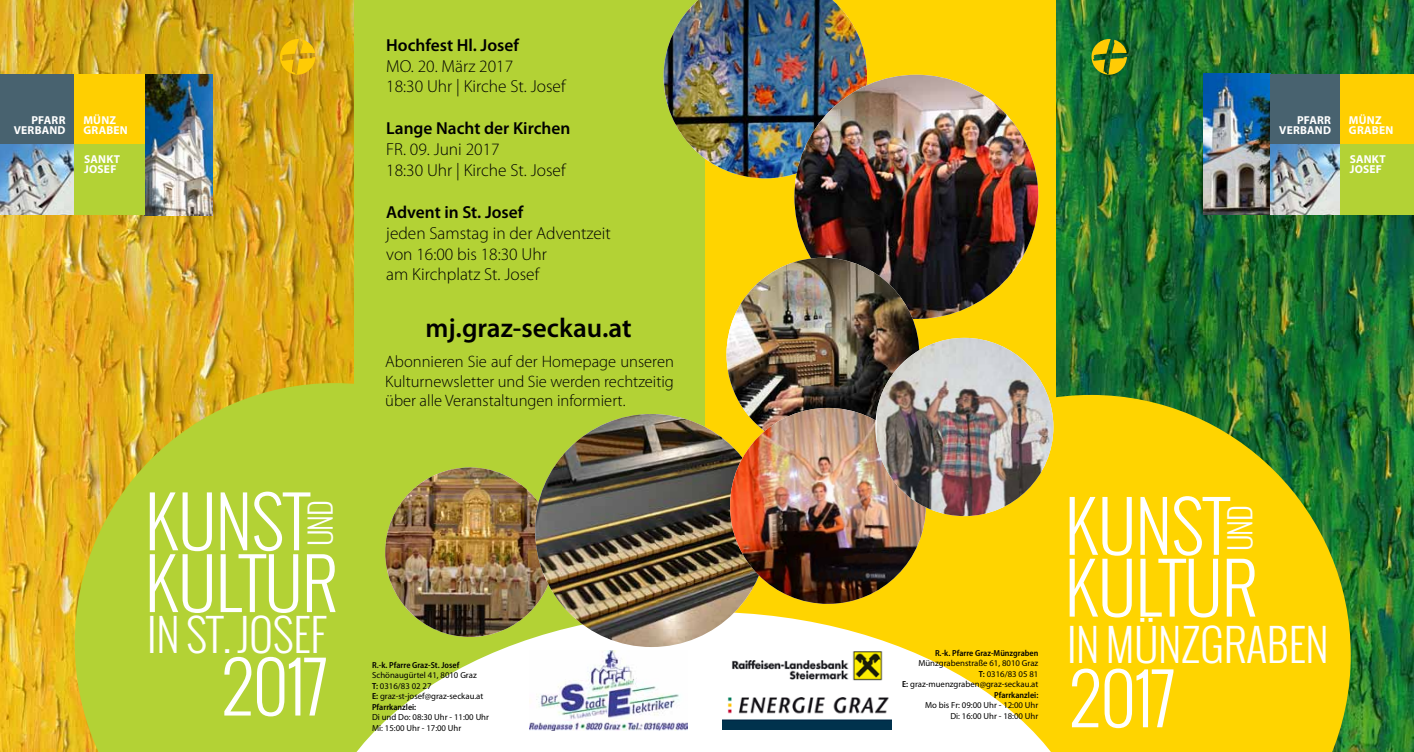
<style>
.page{position:relative;width:1414px;height:752px;background:#fff}
.page>*{position:absolute;margin:0;border:0;box-sizing:border-box;transform-origin:0 0}
.t1{font:300 68.75px/61.8px "Oswald";letter-spacing:-.01em;color:#fff}
.t2{font:300 44.12px "Oswald";letter-spacing:-.01em;color:#fff}
.t3{font:300 29.88px "Oswald";color:#fff}
.t4{font:600 27.12px "Myriad Pro";color:#000}
.t5{font:300 17.38px/20.9px "Myriad Pro";color:#000}
.t6{font:600 17.38px "Myriad Pro";color:#000}
.t7{font:300 16.5px/19.9px "Myriad Pro";color:#000;text-align:justify}
.t8{font:700 11.5px/10.2px "Myriad Pro";letter-spacing:.02em;color:#fff}
.t9{font:8.75px/10.5px "Myriad Pro";color:#000;text-align:right}
.t10{font:600 semi-condensed 8.75px "Myriad Pro";color:#000}
.s1{font-weight:600;font-stretch:semi-condensed}
</style>
<div class="page">
<img style="left:0;top:0;width:354px;height:751px">
<img style="left:1056px;top:0;width:358px;height:751px">
<svg style="left:1056px;top:394px;width:295px;height:357px;background:#dcc406"></svg>
<svg style="left:75px;top:383px;width:279px;height:368px;background:#bacc31"></svg>
<div style="left:354px;top:0;width:351px;height:751px;background:#b3d235"></div>
<div style="left:705px;top:0;width:351px;height:751px;background:#ffd400"></div>
<svg style="left:312px;top:611px;width:783px;height:140px;fill:#fff"></svg>
<img style="left:1204px;top:74px;width:66px;height:141px">
<div style="left:1270px;top:74px;width:70px;height:71px;background:#48626f"></div>
<div style="left:1340px;top:74px;width:74px;height:71px;background:#ffcf01"></div>
<img style="left:1270px;top:144px;width:70px;height:71px">
<div style="left:1340px;top:145px;width:74px;height:70px;background:#b3d235"></div>
<img style="left:145px;top:74px;width:67px;height:141px">
<div style="left:0;top:74px;width:75px;height:71px;background:#48626f"></div>
<div style="left:75px;top:74px;width:70px;height:71px;background:#ffcf01"></div>
<img style="left:0;top:145px;width:75px;height:70px">
<div style="left:75px;top:145px;width:70px;height:70px;background:#b3d235"></div>
<img style="left:529px;top:650px;width:158px;height:80px">
<img style="left:726px;top:643px;width:168px;height:42px">
<img style="left:385px;top:467px;width:169px;height:169px;border-radius:85px">
<img style="left:663px;top:0;width:204px;height:178px">
<img style="left:794px;top:75px;width:244px;height:244px;border-radius:121px">
<img style="left:726px;top:257px;width:193px;height:174px">
<img style="left:535px;top:414px;width:233px;height:232px;border-radius:116px">
<img style="left:730px;top:407px;width:196px;height:196px;border-radius:98px">
<img style="left:876px;top:338px;width:177px;height:178px">
<img style="left:723px;top:697px;width:169px;height:32px">
<svg style="left:280px;top:39px;width:35px;height:35px"></svg>
<svg style="left:1091px;top:39px;width:36px;height:35px"></svg>
<h3 class="t8" style="left:14px;top:114px;width:53px;text-align:right">PFARR<br>VERBAND</h3>
<h3 class="t8" style="left:83px;top:114px;width:34px">MÜNZ<br>GRABEN</h3>
<h3 class="t8" style="left:84px;top:154px;width:37px">SAN KT<br>JOSEF</h3>
<h1 class="t1" style="left:145px;top:490px;width:195px">KUNST<br>KULTU R</h1>
<h3 class="t3" style="left:300px;top:546px;width:48px;rotate:-90deg">UND</h3>
<h2 class="t2" style="left:147px;top:604px;width:180px">IN ST. JOSEF</h2>
<h1 class="t1" style="left:222px;top:655px;width:107px">2017</h1>
<h3 class="t6" style="left:386px;top:34px;width:134px">Hochfest Hl. Josef</h3>
<h3 class="t5" style="left:386px;top:55px;width:181px">MO. 20. März 2017<br>18:30 Uhr | Kirche St. Josef</h3>
<h3 class="t6" style="left:386px;top:117px;width:186px">Lange Nacht der Kirchen</h3>
<h3 class="t5" style="left:386px;top:139px;width:181px">FR. 09. Juni 2017<br>18:30 Uhr | Kirche St. Josef</h3>
<h3 class="t6" style="left:386px;top:201px;width:139px">Advent in St. Josef</h3>
<h3 class="t5" style="left:386px;top:222px;width:226px">jeden Samstag in der Adventzeit von 16:00 bis 18:30 Uhr<br>am Kirchplatz St. Josef</h3>
<h3 class="t4" style="left:426px;top:310px;width:208px">mj.graz-seckau.at</h3>
<h3 class="t7" style="left:385px;top:351px;width:290px">Abonnieren Sie auf der Homepage unseren Kulturnewsletter und Sie werden rechtzeitig über alle Veranstaltungen informiert.</h3>
<p class="t10" style="left:372px;top:659px;width:89px">R.-k. Pfarre Graz-St. Josef</p>
<p class="t9" style="left:372px;top:669px;width:113px;text-align:left">Schönaugürtel 41, 8010 Graz<br><span class="s1">T:</span> 0316/83 02 27<br><span class="s1">E:</span> graz-st-josef@graz-seckau.at<br><span class="s1">Pfarrkanzlei:</span></p>
<p class="t9" style="left:372px;top:711px;width:118px;text-align:left">Di und Do: 08:30 Uhr - 11:00 Uhr<br>Mi: 15:00 Uhr - 17:00 Uhr</p>
<h3 class="t8" style="left:1279px;top:114px;width:53px;text-align:right">PFARR<br>VERBAND</h3>
<h3 class="t8" style="left:1349px;top:114px;width:34px">MÜNZ<br>GRABEN</h3>
<h3 class="t8" style="left:1350px;top:154px;width:37px">SAN KT<br>JOSEF</h3>
<p class="t10" style="left:935px;top:647px;width:105px">R.-k. Pfarre Graz-Münzgraben</p>
<p class="t9" style="left:902px;top:657px;width:138px">Münzgrabenstraße 61, 8010 Graz<br><span class="s1">T:</span> 0316/83 05 81<br><span class="s1">E:</span> graz-muenzgraben@graz-seckau.at<br><span class="s1">Pfarrkanzlei:</span></p>
<p class="t9" style="left:925px;top:699px;width:115px">Mo bis Fr: 09:00 Uhr - 12:00 Uhr<br>Di: 16:00 Uhr - 18:00 Uhr</p>
<h1 class="t1" style="left:1065px;top:494px;width:195px">KUNST<br>KULTU R</h1>
<h3 class="t3" style="left:1220px;top:550px;width:48px;rotate:-90deg">UND</h3>
<h2 class="t2" style="left:1067px;top:614px;width:257px">IN MÜNZGRABEN</h2>
<h1 class="t1" style="left:1069px;top:667px;width:107px">2017</h1>
</div>
